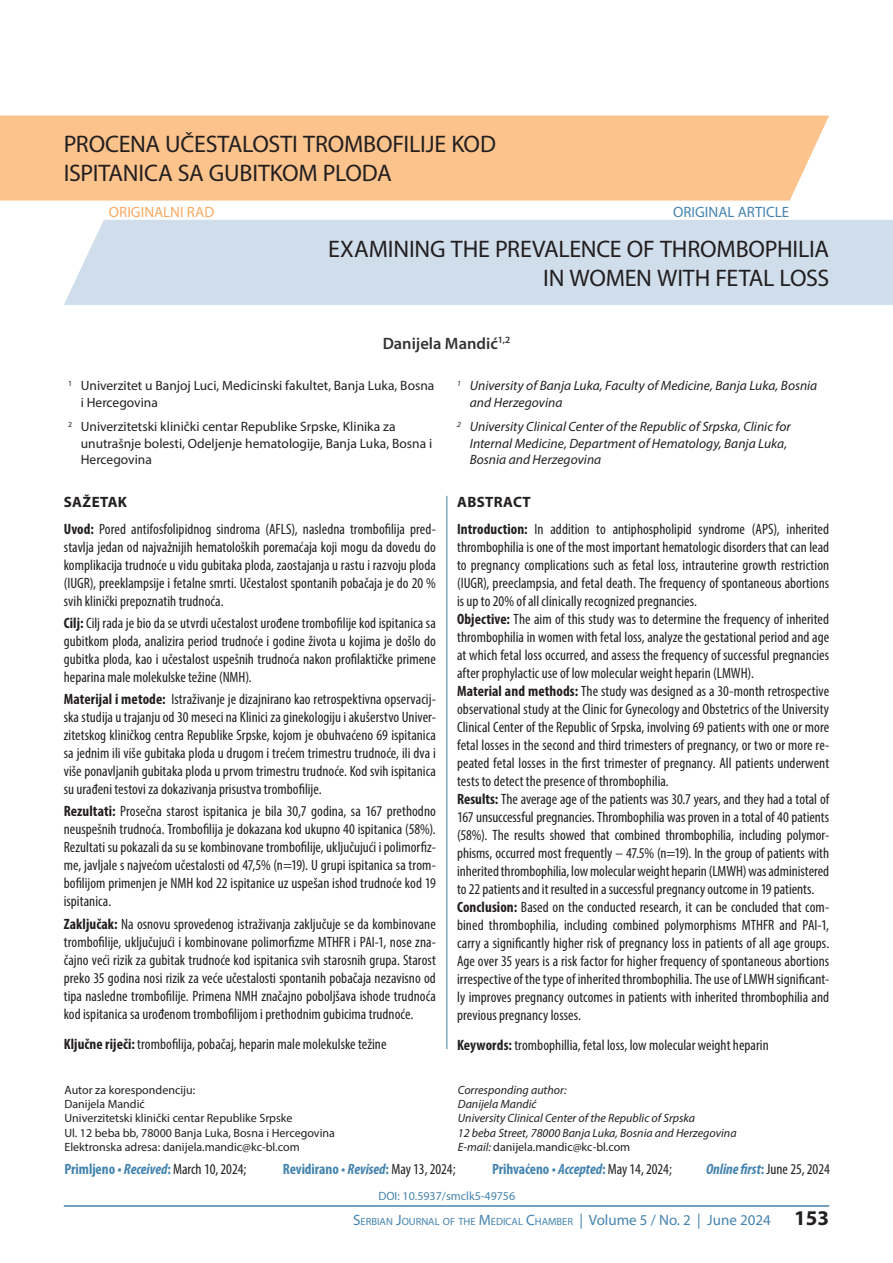
<style>
.page{position:relative;width:893px;height:1263px;background:#fff}
.page>*{position:absolute;margin:0;border:0;box-sizing:border-box;transform-origin:0 0}
.t1{font:24px/28.8px "Myriad Pro";letter-spacing:-.01em;color:#231f20;text-align:right}
.t2{font:600 16.5px "Myriad Pro";color:#313232}
.t3{font:condensed 15px/18px "Myriad Pro";letter-spacing:.005em;color:#231f20;text-align:justify}
.t4{font:700 condensed 15px "Myriad Pro";letter-spacing:-.005em;color:#4584af}
.t5{font:italic 700 condensed 15px "Myriad Pro";letter-spacing:-.005em;color:#4584af}
.t6{font:15px "Myriad Pro";color:#4584af}
.t7{font:15px "Myriad Pro";color:#f9a963}
.t8{font:italic 13.5px/16.2px "Myriad Pro";letter-spacing:.005em;color:#231f20}
.t9{font:13.5px/16.2px "Myriad Pro";color:#231f20}
.t10{font:12px/14.4px "Myriad Pro";color:#231f20}
.t11{font:italic 12px/14.4px "Myriad Pro";color:#231f20}
.t12{font:12px "Myriad Pro";color:#4584af}
.t13{font:10.5px "Myriad Pro";color:#4584af}
.s1{font-weight:700;font-stretch:normal}
.s2{font-weight:700}
.s3{font-style:normal}
.s4{font-weight:700;color:#4584af}
.s5{font-weight:700;font-style:italic;color:#4584af}
.s6{font-style:italic}
.s7{font-weight:400;color:#231f20}
.s8{font-weight:400;font-style:normal;color:#231f20}
.s9{font-size:15px}
.s10{font-weight:700;font-size:21px;color:#231f20}
</style>
<div class="page">
<hr style="left:64px;top:1205px;width:765px;height:2px;background:#4584af">
<div style="left:0;top:116px;width:829px;height:85px;background:#fcc38c"></div>
<div style="left:64px;top:220px;width:829px;height:85px;background:#d0ddeb"></div>
<hr style="left:447px;top:496px;width:1px;height:553px;background:#4584af">
<h1 class="t1" style="left:64px;top:129px;width:434px;text-align:left">PROCENA UČESTALOSTI TROMBOFILIJE KOD<br>ISPITANICA SA GUBITKOM PLODA</h1>
<p class="t7" style="left:109px;top:203px;width:40px">ORIGINALNI</p>
<p class="t7" style="left:187px;top:203px;width:10px">RAD</p>
<p class="t6" style="left:673px;top:203px;width:40px">ORIGINAL</p>
<p class="t6" style="left:738px;top:203px;width:9px">ARTICLE</p>
<h1 class="t1" style="left:328px;top:234px;width:502px">EXAMINING THE PREVALENCE OF THROMBOPHILIA<br>IN WOMEN WITH FETAL LOSS</h1>
<p class="t2" style="left:383px;top:333px;width:129px">Danijela Mandić<sup>1,2</sup></p>
<p class="t9" style="left:81px;top:378px;width:355px;text-indent:-13px"><sup>1</sup> Univerzitet u Banjoj Luci, Medicinski fakultet, Banja Luka, Bosna i Hercegovina</p>
<p class="t9" style="left:81px;top:418px;width:353px;text-indent:-13px"><sup>2</sup> Univerzitetski klinički centar Republike Srpske, Klinika za unutrašnje bolesti, Odeljenje hematologije, Banja Luka, Bosna i<br>Hercegovina</p>
<p class="t8" style="left:470px;top:378px;width:349px;text-indent:-13px"><sup>1</sup> University of Banja Luka, Faculty of Medicine, Banja Luka, Bosnia and Herzegovina</p>
<p class="t8" style="left:470px;top:418px;width:322px;text-indent:-13px"><sup>2</sup> University Clinical Center of the Republic of Srpska, Clinic for<br>Internal Medicine, Department of Hematology, Banja Luka,<br>Bosnia and Herzegovina</p>
<p class="t3" style="left:64px;top:489px;width:374px;line-height:26.5px"><span class="s1">SAŽETAK<br></span><span class="s2">Uvod:</span> Pored antifosfolipidnog sindroma (AFLS), nasledna trombofilija pred-</p>
<p class="t3" style="left:64px;top:537px;width:374px">stavlja jedan od najvažnijih hematoloških poremaćaja koji mogu da dovedu do komplikacija trudnoće u vidu gubitaka ploda, zaostajanja u rastu i razvoju ploda (IUGR), preeklampsije i fetalne smrti. Učestalost spontanih pobačaja je do 20 % svih klinički prepoznatih trudnoća.</p>
<p class="t3" style="left:64px;top:614px;width:374px"><span class="s2">Cilj:</span> Cilj rada je bio da se utvrdi učestalost urođene trombofilije kod ispitanica sa gubitkom ploda, analizira period trudnoće i godine života u kojima je došlo do gubitka ploda, kao i učestalost uspešnih trudnoća nakon profilaktičke primene heparina male molekulske težine (NMH).</p>
<p class="t3" style="left:64px;top:690px;width:374px"><span class="s2">Materijal i metode:</span> Istraživanje je dizajnirano kao retrospektivna opservacij&shy;ska studija u trajanju od 30 meseci na Klinici za ginekologiju i akušerstvo Univer&shy;zitetskog kliničkog centra Republike Srpske, kojom je obuhvaćeno 69 ispitanica sa jednim ili više gubitaka ploda u drugom i trećem trimestru trudnoće, ili dva i više ponavljanih gubitaka ploda u prvom trimestru trudnoće. Kod svih ispitanica su urađeni testovi za dokazivanja prisustva trombofilije.</p>
<p class="t3" style="left:64px;top:802px;width:374px"><span class="s2">Rezultati:</span> Prosečna starost ispitanica je bila 30,7 godina, sa 167 prethodno neuspešnih trudnoća. Trombofilija je dokazana kod ukupno 40 ispitanica (58%).<br>Rezultati su pokazali da su se kombinovane trombofilije, uključujući i polimorfiz&shy;me, javljale s najvećom učestalosti od 47,5% (n=19). U grupi ispitanica sa trom&shy;bofilijom primenjen je NMH kod 22 ispitanice uz uspešan ishod trudnoće kod 19 ispitanica.</p>
<p class="t3" style="left:64px;top:914px;width:374px"><span class="s2">Zaključak:</span> Na osnovu sprovedenog istraživanja zaključuje se da kombinovane trombofilije, uključujući i kombinovane polimorfizme MTHFR i PAI-1, nose zna&shy;čajno veći rizik za gubitak trudnoće kod ispitanica svih starosnih grupa. Starost preko 35 godina nosi rizik za veće učestalosti spontanih pobačaja nezavisno od tipa nasledne trombofilije. Primena NMH značajno poboljšava ishode trudnoća kod ispitanica sa urođenom trombofilijom i prethodnim gubicima trudnoće.</p>
<p class="t3" style="left:64px;top:1035px;width:324px"><span class="s2">Ključne riječi:</span> trombofilija, pobačaj, heparin male molekulske težine</p>
<p class="t3" style="left:457px;top:489px;width:374px;line-height:26.5px"><span class="s1">ABSTRACT<br></span><span class="s2">Introduction:</span> In addition to antiphospholipid syndrome (APS), inherited</p>
<p class="t3" style="left:457px;top:537px;width:374px;text-align:left">thrombophilia is one of the most important hematologic disorders that can lead to pregnancy complications such as fetal loss, intrauterine growth restriction (IUGR), preeclampsia, and fetal death. The frequency of spontaneous abortions is up to 20% of all clinically recognized pregnancies.<br><span class="s2">Objective:</span> The aim of this study was to determine the frequency of inherited thrombophilia in women with fetal loss, analyze the gestational period and age at which fetal loss occurred, and assess the frequency of successful pregnancies after prophylactic use of low molecular weight heparin (LMWH).<br><span class="s2">Material and methods:</span> The study was designed as a 30-month retrospective observational study at the Clinic for Gynecology and Obstetrics of the University Clinical Center of the Republic of Srpska, involving 69 patients with one or more fetal losses in the second and third trimesters of pregnancy, or two or more re&shy;peated fetal losses in the first trimester of pregnancy. All patients underwent tests to detect the presence of thrombophilia.<br><span class="s2">Results:</span> The average age of the patients was 30.7 years, and they had a total of 167 unsuccessful pregnancies. Thrombophilia was proven in a total of 40 patients (58%). The results showed that combined thrombophilia, including polymor&shy;phisms, occurred most frequently – 47.5% (n=19). In the group of patients with inherited thrombophilia, low molecular weight heparin (LMWH) was administered to 22 patients and it resulted in a successful pregnancy outcome in 19 patients.<br><span class="s2">Conclusion:</span> Based on the conducted research, it can be concluded that com&shy;bined thrombophilia, including combined polymorphisms MTHFR and PAI-1, carry a significantly higher risk of pregnancy loss in patients of all age groups.<br>Age over 35 years is a risk factor for higher frequency of spontaneous abortions irrespective of the type of inherited thrombophilia. The use of LMWH significant&shy;ly improves pregnancy outcomes in patients with inherited thrombophilia and previous pregnancy losses.</p>
<p class="t3" style="left:457px;top:1035px;width:313px"><span class="s2">Keywords:</span> trombophillia, fetal loss, low molecular weight heparin</p>
<p class="t10" style="left:64px;top:1082px;width:272px">Autor za korespondenciju:<br>Danijela Mandić<br>Univerzitetski klinički centar Republike Srpske<br>Ul. 12 beba bb, 78000 Banja Luka, Bosna i Hercegovina Elektronska adresa: danijela.mandic@kc-bl.com</p>
<p class="t11" style="left:458px;top:1082px;width:280px">Corresponding author:<br>Danijela Mandić<br>University Clinical Center of the Republic of Srpska<br>12 beba Street, 78000 Banja Luka, Bosnia and Herzegovina E-mail: <span class="s3">danijela.mandic@kc-bl.com</span></p>
<p class="t3" style="left:64px;top:1159px;width:183px"><span class="s4">Primljeno •</span> <span class="s5">Received</span><span class="s4">:</span> March 10, 2024;</p>
<p class="t4" style="left:283px;top:1159px;width:174px">Revidirano • <span class="s6">Revised</span>: <span class="s7">May 13, 2024;</span></p>
<p class="t4" style="left:492px;top:1159px;width:181px">Prihvaćeno • <span class="s6">Accepted</span>:<span class="s7">May 14, 2024;</span></p>
<p class="t5" style="left:706px;top:1161px;width:125px">Online first<span class="s3">:</span> <span class="s8">June 25, 2024</span></p>
<p class="t12" style="left:378px;top:1188px;width:138px">DOI: 10.5937/smclk5-49756</p>
<p class="t13" style="left:353px;top:1215px;width:477px"><span class="s9">S</span>ERBIAN <span class="s9">J</span>OURNAL OF THE <span class="s9">M</span>EDICAL <span class="s9">C</span>HAMBER <span class="s9">| Volume 5 / No. 2 | June 2024</span> <span class="s10">153</span></p>
</div>
